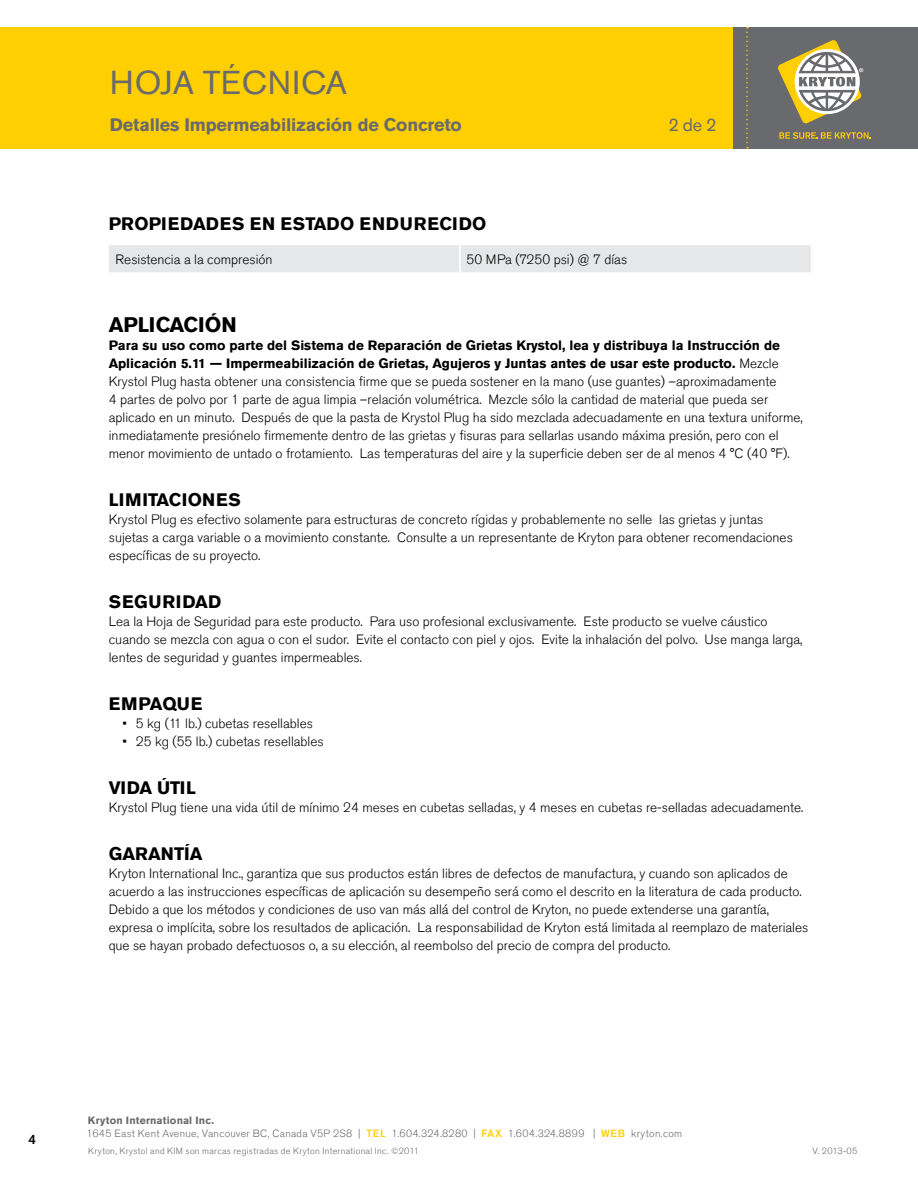
<style>
.page{position:relative;width:918px;height:1188px;background:#fff}
.page>*{position:absolute;margin:0;border:0;box-sizing:border-box;transform-origin:0 0}
.t1{font:33px "Akzidenz Grotesk Std";letter-spacing:.025em;color:#696a6d}
.t2{font:700 21px "Akzidenz Grotesk Std";letter-spacing:-.01em;color:#000}
.t3{font:700 18px "Akzidenz Grotesk Std";letter-spacing:.025em;color:#000}
.t4{font:700 18px "Akzidenz Grotesk Std";letter-spacing:-.01em;color:#696a6d}
.t5{font:700 18px "Akzidenz Grotesk Std";letter-spacing:.005em;color:#000}
.t6{font:700 18px "Akzidenz Grotesk Std";letter-spacing:.045em;color:#000}
.t7{font:700 18px "Akzidenz Grotesk Std";letter-spacing:-.01em;color:#000}
.t8{font:18px "Akzidenz Grotesk Std";color:#696a6d}
.t9{font:300 13.5px/18px "Akzidenz Grotesk Std";color:#000}
.t10{font:500 13.5px "Akzidenz Grotesk Std";color:#000}
.t11{font:300 10.5px/12.9px "Akzidenz Grotesk Std";letter-spacing:.03em;color:#696a6d}
.t12{font:300 9px "Akzidenz Grotesk Std";letter-spacing:.035em;color:#696a6d}
.s1{font-weight:700}
.s2{font-weight:500;color:#ffcf01}
</style>
<div class="page">
<div style="left:0;top:27px;width:918px;height:122px;background:#ffcf01"></div>
<div style="left:734px;top:27px;width:184px;height:122px;background:#696a6d"></div>
<svg style="left:746px;top:27px;width:2px;height:121px"></svg>
<svg style="left:779px;top:132px;width:92px;height:7px"></svg>
<svg style="left:778px;top:40px;width:85px;height:84px"></svg>
<div style="left:109px;top:245px;width:702px;height:27px;background:#e6e7e8"></div>
<h1 class="t1" style="left:110px;top:63px;width:239px">HOJA TÉCNICA</h1>
<h3 class="t4" style="left:110px;top:114px;width:353px">Detalles Impermeabilización de Concreto</h3>
<h3 class="t3" style="left:109px;top:214px;width:379px">PROPIEDADES EN ESTADO ENDURECIDO</h3>
<p class="t9" style="left:116px;top:250px;width:158px">Resistencia a la compresión</p>
<p class="t9" style="left:467px;top:250px;width:162px">50 MPa (7250 psi) @ 7 días</p>
<h3 class="t8" style="left:668px;top:114px;width:50px">2 DE 2</h3>
<h2 class="t2" style="left:109px;top:313px;width:129px">APLICACIÓN</h2>
<p class="t9" style="left:109px;top:337px;width:695px"><span class="s1">Para su uso como parte del Sistema de Reparación de Grietas Krystol, lea y distribuya la Instrucción de Aplicación 5.11 — Impermeabilización de Grietas, Agujeros y Juntas antes de usar este producto.</span> Mezcle Krystol Plug hasta obtener una consistencia firme que se pueda sostener en la mano (use guantes) –aproximadamente<br>4 partes de polvo por 1 parte de agua limpia –relación volumétrica. Mezcle sólo la cantidad de material que pueda ser aplicado en un minuto. Después de que la pasta de Krystol Plug ha sido mezclada adecuadamente en una textura uniforme, inmediatamente presiónelo firmemente dentro de las grietas y fisuras para sellarlas usando máxima presión, pero con el menor movimiento de untado o frotamiento. Las temperaturas del aire y la superficie deben ser de al menos 4 °C (40 °F).</p>
<h3 class="t5" style="left:109px;top:490px;width:134px">LIMITACIONES</h3>
<p class="t9" style="left:109px;top:511px;width:686px">Krystol Plug es efectivo solamente para estructuras de concreto rígidas y probablemente no selle las grietas y juntas sujetas a carga variable o a movimiento constante. Consulte a un representante de Kryton para obtener recomendaciones específicas de su proyecto.</p>
<h3 class="t6" style="left:109px;top:592px;width:114px">SEGURIDAD</h3>
<p class="t9" style="left:109px;top:613px;width:695px">Lea la Hoja de Seguridad para este producto. Para uso profesional exclusivamente. Este producto se vuelve cáustico cuando se mezcla con agua o con el sudor. Evite el contacto con piel y ojos. Evite la inhalación del polvo. Use manga larga, lentes de seguridad y guantes impermeables.</p>
<h3 class="t3" style="left:109px;top:694px;width:95px">EMPAQUE</h3>
<p class="t9" style="left:122px;top:715px;width:192px">• 5 kg (11 lb.) cubetas resellables</p>
<p class="t9" style="left:122px;top:733px;width:203px">• 25 kg (55 lb.) cubetas resellables</p>
<h3 class="t7" style="left:109px;top:778px;width:89px">VIDA ÚTIL</h3>
<p class="t9" style="left:109px;top:799px;width:696px">Krystol Plug tiene una vida útil de mínimo 24 meses en cubetas selladas, y 4 meses en cubetas re-selladas adecuadamente.</p>
<h3 class="t5" style="left:109px;top:844px;width:95px">GARANTÍA</h3>
<p class="t9" style="left:109px;top:865px;width:701px">Kryton International Inc., garantiza que sus productos están libres de defectos de manufactura, y cuando son aplicados de acuerdo a las instrucciones específicas de aplicación su desempeño será como el descrito en la literatura de cada producto.<br>Debido a que los métodos y condiciones de uso van más allá del control de Kryton, no puede extenderse una garantía, expresa o implícita, sobre los resultados de aplicación. La responsabilidad de Kryton está limitada al reemplazo de materiales que se hayan probado defectuosos o, a su elección, al reembolso del precio de compra del producto.</p>
<p class="t10" style="left:28px;top:1131px;width:9px">4</p>
<p class="t11" style="left:87px;top:1114px;width:597px"><span class="s1">Kryton International Inc.<br></span>1645 East Kent Avenue, Vancouver BC, Canada V5P 2S8 | <span class="s2">TEL</span> 1.604.324.8280 | <span class="s2">FAX</span> 1.604.324.8899 | <span class="s2">WEB</span> kryton.com</p>
<p class="t12" style="left:88px;top:1145px;width:332px">Kryton, Krystol and KIM son marcas registradas de Kryton International Inc. ©2011</p>
<p class="t12" style="left:813px;top:1145px;width:46px">V. 2013-05</p>
</div>
